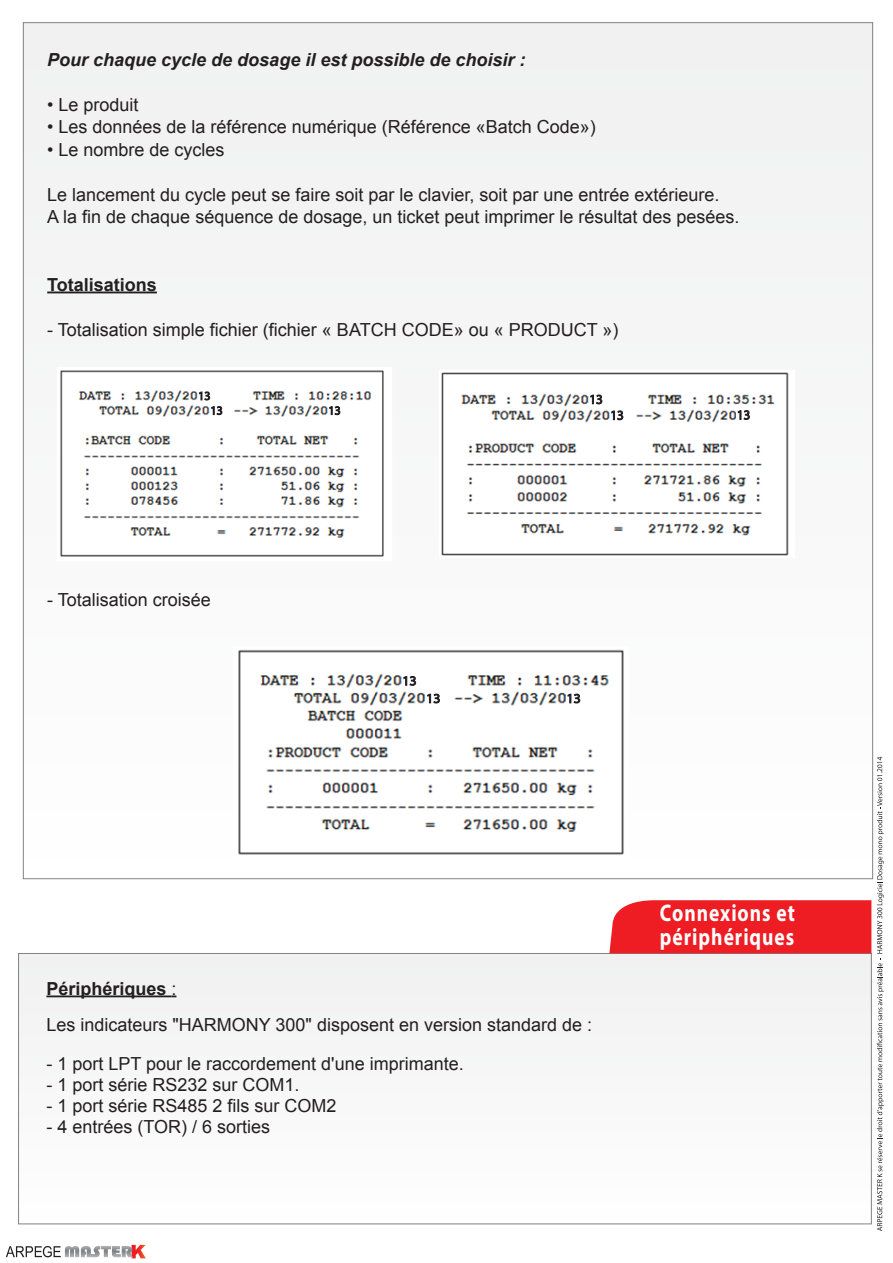
<style>
.page{position:relative;width:893px;height:1263px;background:#fff}
.page>*{position:absolute;margin:0;border:0;box-sizing:border-box;transform-origin:0 0}
.t1{font:700 24.15px/24.2px "Myriad Pro";letter-spacing:.05em;color:#fff;scale:.81 1}
.t2{font:18px/36px "Arial";color:#231f20}
.t3{font:italic 700 18px "Arial";color:#231f20}
.t4{font:700 18px "Arial";color:#231f20}
.s1{font-weight:700}
</style>
<div class="page">
<div style="left:23px;top:23px;width:850px;height:856px;background:#f5f5f6"></div>
<div style="left:19px;top:953px;width:852px;height:271px;background:#f7f7f8"></div>
<div style="left:609px;top:900px;width:262px;height:53px;background:#ee1d23"></div>
<hr style="left:46px;top:995px;width:125px;height:2px;background:#231f20">
<hr style="left:47px;top:291px;width:110px;height:2px;background:#231f20">
<img style="left:60px;top:370px;width:324px;height:187px">
<div style="left:198px;top:390px;width:18px;height:11px;background:#fff"></div>
<svg style="left:199px;top:391px;width:11px;height:9px"></svg>
<div style="left:210px;top:404px;width:18px;height:12px;background:#fff"></div>
<svg style="left:211px;top:406px;width:11px;height:9px"></svg>
<div style="left:328px;top:404px;width:18px;height:12px;background:#fff"></div>
<svg style="left:329px;top:406px;width:11px;height:9px"></svg>
<img style="left:238px;top:650px;width:386px;height:205px">
<div style="left:402px;top:674px;width:21px;height:12px;background:#fff"></div>
<svg style="left:403px;top:676px;width:13px;height:10px"></svg>
<div style="left:426px;top:692px;width:20px;height:12px;background:#fff"></div>
<svg style="left:427px;top:694px;width:13px;height:9px"></svg>
<div style="left:567px;top:692px;width:20px;height:12px;background:#fff"></div>
<svg style="left:567px;top:694px;width:13px;height:9px"></svg>
<img style="left:441px;top:372px;width:348px;height:184px">
<div style="left:589px;top:393px;width:19px;height:12px;background:#fff"></div>
<svg style="left:590px;top:395px;width:12px;height:9px"></svg>
<div style="left:610px;top:408px;width:19px;height:13px;background:#fff"></div>
<svg style="left:611px;top:410px;width:12px;height:10px"></svg>
<div style="left:737px;top:408px;width:19px;height:13px;background:#fff"></div>
<svg style="left:738px;top:410px;width:12px;height:10px"></svg>
<svg style="left:6px;top:1246px;width:55px;height:11px"></svg>
<img style="left:65px;top:1246px;width:14px;height:11px">
<svg style="left:81px;top:1245px;width:65px;height:13px"></svg>
<svg style="left:877px;top:757px;width:7px;height:474px"></svg>
<p class="t3" style="left:47px;top:47px;width:480px">Pour chaque cycle de dosage il est possible de choisir :</p>
<p class="t2" style="left:47px;top:86px;width:93px">• Le produit</p>
<p class="t2" style="left:47px;top:109px;width:550px">• Les données de la référence numérique (Référence «Batch Code»)</p>
<p class="t2" style="left:47px;top:131px;width:179px">• Le nombre de cycles</p>
<p class="t2" style="left:47px;top:183px;width:694px;line-height:22.5px">Le lancement du cycle peut se faire soit par le clavier, soit par une entrée extérieure.<br>A la fin de chaque séquence de dosage, un ticket peut imprimer le résultat des pesées.</p>
<p class="t4" style="left:47px;top:272px;width:111px">Totalisations</p>
<p class="t2" style="left:47px;top:311px;width:573px">- Totalisation simple fichier (fichier « BATCH CODE» ou « PRODUCT »)</p>
<p class="t2" style="left:47px;top:581px;width:165px">- Totalisation croisée</p>
<p class="t2" style="left:46px;top:970px;width:547px"><span class="s1">Périphériques</span> :<br>Les indicateurs "HARMONY 300" disposent en version standard de :</p>
<p class="t2" style="left:46px;top:1045px;width:419px">- 1 port LPT pour le raccordement d'une imprimante.</p>
<p class="t2" style="left:46px;top:1066px;width:255px">- 1 port série RS232 sur COM1.</p>
<p class="t2" style="left:46px;top:1087px;width:292px">- 1 port série RS485 2 fils sur COM2</p>
<p class="t2" style="left:46px;top:1108px;width:225px">- 4 entrées (TOR) / 6 sorties</p>
<h1 class="t1" style="left:660px;top:900px;width:168px">Connexions et périphériques</h1>
</div>
